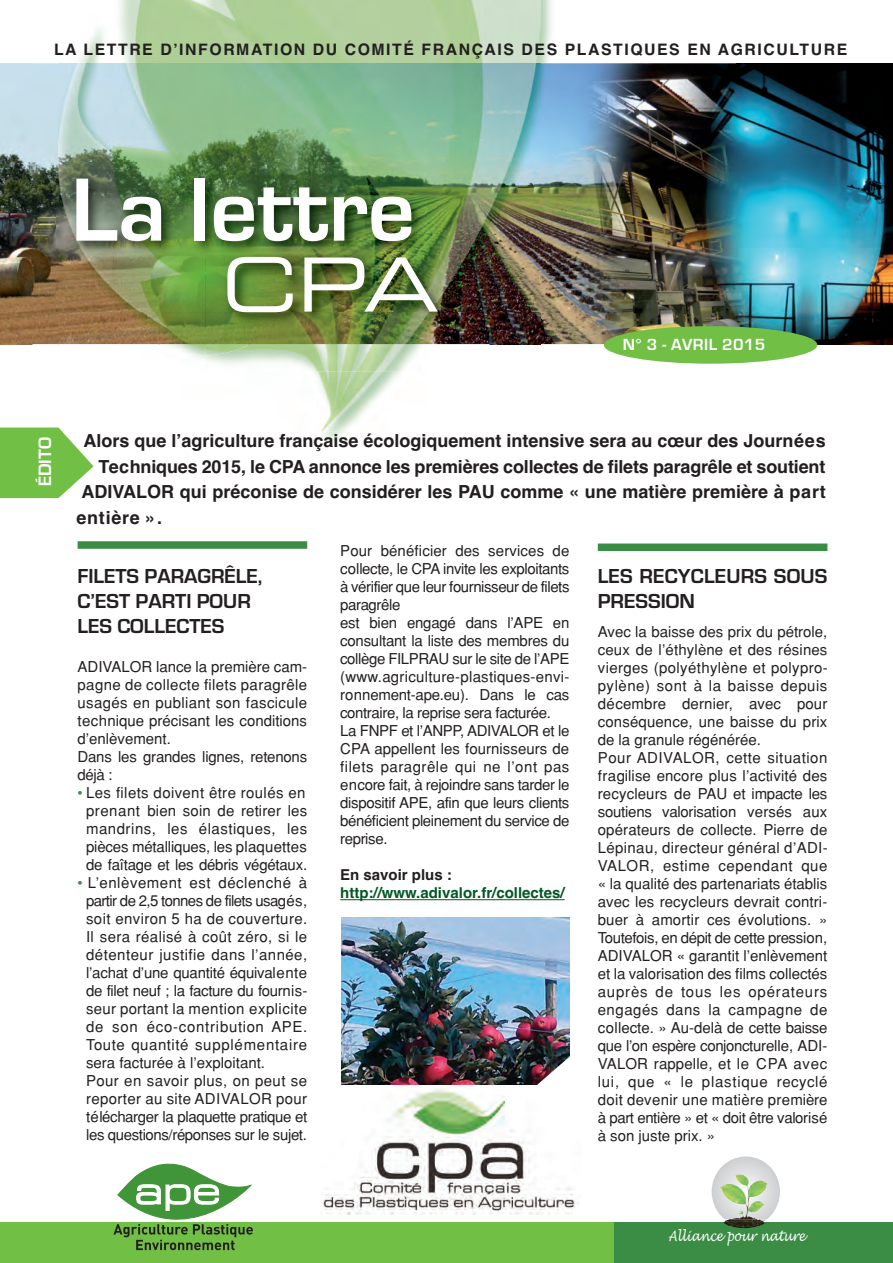
<style>
.page{position:relative;width:893px;height:1263px;background:#fff}
.page>*{position:absolute;margin:0;border:0;box-sizing:border-box;transform-origin:0 0}
.t1{font:700 93.15px "Eurostile";color:#fff}
.t2{font:74.85px "Eurostile Extended Two";color:#fff}
.t3{font:700 21px/25.2px "Eurostile";color:#231f20}
.t4{font:700 18.6px "Eurostile";color:#fff}
.t5{font:700 18px "Helvetica";color:#231f20}
.t6{font:700 18px "Helvetica";letter-spacing:.04em;color:#231f20}
.t7{font:700 16.8px "Eurostile";letter-spacing:.025em;color:#fff}
.t8{font:700 15.75px "Helvetica";letter-spacing:.1em;color:#231f20}
.t9{font:15px/18px "Helvetica";color:#231f20}
.t10{font:15px/18px "Helvetica";letter-spacing:-.025em;color:#231f20}
.t11{font:15px/18px "Helvetica";letter-spacing:.025em;color:#231f20}
.t12{font:700 15px "Helvetica";color:#005824}
.t13{font:700 15px "Helvetica";color:#231f20}
.t14{font:italic 14.25px "Lucida Handwriting";color:#fff;scale:.8 1}
.s1{color:#3b8c45}
</style>
<div class="page">
<img style="left:0;top:64px;width:893px;height:280px">
<img style="left:32px;top:0;width:704px;height:64px">
<img style="left:540px;top:64px;width:196px;height:280px">
<img style="left:32px;top:64px;width:26px;height:280px">
<img style="left:58px;top:344px;width:482px;height:88px">
<img style="left:58px;top:0;width:482px;height:162px">
<img style="left:284px;top:312px;width:256px;height:32px">
<img style="left:58px;top:312px;width:66px;height:32px">
<img style="left:158px;top:344px;width:48px;height:11px">
<img style="left:124px;top:312px;width:160px;height:32px">
<img style="left:321px;top:1086px;width:258px;height:129px">
<img style="left:57px;top:162px;width:645px;height:150px">
<img style="left:113px;top:189px;width:175px;height:123px">
<img style="left:206px;top:344px;width:283px;height:27px">
<img style="left:295px;top:239px;width:194px;height:73px">
<img style="left:206px;top:239px;width:89px;height:73px">
<img style="left:220px;top:239px;width:185px;height:2px">
<div style="left:0;top:1222px;width:616px;height:41px;background:#71bf44"></div>
<div style="left:614px;top:1222px;width:279px;height:41px;background:#3b8c45"></div>
<div style="left:604px;top:326px;width:213px;height:38px;background:#71bf44;border-radius:50%"></div>
<hr style="left:340px;top:899px;width:225px;height:1px;background:#005824">
<svg style="left:0;top:428px;width:94px;height:70px"></svg>
<div style="left:78px;top:541px;width:229px;height:8px;background:#3b8c45"></div>
<svg style="left:113px;top:1164px;width:140px;height:86px"></svg>
<div style="left:598px;top:543px;width:229px;height:8px;background:#3b8c45"></div>
<img style="left:341px;top:917px;width:229px;height:168px">
<svg style="left:536px;top:1055px;width:34px;height:30px"></svg>
<img style="left:712px;top:1156px;width:68px;height:63px">
<img style="left:723px;top:1222px;width:43px;height:6px">
<img style="left:719px;top:1174px;width:48px;height:45px">
<img style="left:728px;top:1222px;width:35px;height:5px">
<img style="left:726px;top:1219px;width:38px;height:3px">
<p class="t8" style="left:54px;top:40px;width:795px">LA LETTRE D’INFORMATION DU COMITÉ FRANÇAIS DES PLASTIQUES EN AGRICULTURE</p>
<h1 class="t1" style="left:71px;top:154px;width:345px">La lettre</h1>
<h2 class="t2" style="left:222px;top:257px;width:219px">CPA</h2>
<p class="t7" style="left:623px;top:334px;width:144px">N° 3 - AVRIL 2015</p>
<p class="t4" style="left:34px;top:486px;width:51px;rotate:-90deg">ÉDITO</p>
<p class="t5" style="left:83px;top:430px;width:744px">Alors que l’agriculture française écologiquement intensive sera au cœur des Journées</p>
<p class="t5" style="left:99px;top:456px;width:728px">Techniques 2015, le CPA annonce les premières collectes de filets paragrêle et soutient</p>
<p class="t5" style="left:82px;top:481px;width:746px">ADIVALOR qui préconise de considérer les PAU comme « une matière première à part</p>
<p class="t6" style="left:77px;top:507px;width:87px">entière ».</p>
<p class="t10" style="left:340px;top:541px;width:231px">Pour bénéficier des services de collecte, le CPA invite les exploitants à vérifier que leur fournisseur de filets paragrêle<br>est bien engagé dans l’APE en consultant la liste des membres du collège FILPRAU sur le site de l’APE (www.agriculture-plastiques-envi&shy;ronnement-ape.eu). Dans le cas contraire, la reprise sera facturée.<br>La FNPF et l’ANPP, ADIVALOR et le<br>CPA appellent les fournisseurs de filets paragrêle qui ne l’ont pas encore fait, à rejoindre sans tarder le dispositif APE, afin que leurs clients bénéficient pleinement du service de reprise.</p>
<p class="t13" style="left:340px;top:866px;width:113px">En savoir plus :</p>
<p class="t12" style="left:340px;top:884px;width:226px">http://www.adivalor.fr/collectes/</p>
<h3 class="t3" style="left:78px;top:563px;width:186px">FILETS PARAGRÊLE,<br>C’EST PARTI POUR<br>LES COLLECTES</h3>
<p class="t9" style="left:78px;top:657px;width:231px">ADIVALOR lance la première cam&shy;pagne de collecte filets paragrêle usagés en publiant son fascicule technique précisant les conditions d’enlèvement.<br>Dans les grandes lignes, retenons déjà :</p>
<p class="t9" style="left:78px;top:783px;width:231px;text-align:center"><span class="s1">•</span> Les filets doivent être roulés en prenant bien soin de retirer les mandrins, les élastiques, les pièces métalliques, les plaquettes de faîtage et les débris végétaux.</p>
<p class="t11" style="left:86px;top:873px;width:223px;text-indent:-8px"><span class="s1">•</span> L’enlèvement est déclenché à partir de 2,5 tonnes de filets usagés, soit environ 5 ha de couverture.<br>Il sera réalisé à coût zéro, si le détenteur justifie dans l’année, l’achat d’une quantité équivalente de filet neuf ; la facture du fournis&shy;seur portant la mention explicite de son éco-contribution APE.<br>Toute quantité supplémentaire sera facturée à l’exploitant.<br>Pour en savoir plus, on peut se reporter au site ADIVALOR pour télécharger la plaquette pratique et les questions/réponses sur le sujet.</p>
<h3 class="t3" style="left:598px;top:563px;width:231px">LES RECYCLEURS SOUS<br>PRESSION</h3>
<p class="t9" style="left:598px;top:623px;width:232px">Avec la baisse des prix du pétrole, ceux de l’éthylène et des résines vierges (polyéthylène et polypro&shy;pylène) sont à la baisse depuis décembre dernier, avec pour conséquence, une baisse du prix de la granule régénérée.<br>Pour ADIVALOR, cette situation fragilise encore plus l’activité des recycleurs de PAU et impacte les soutiens valorisation versés aux opérateurs de collecte. Pierre de<br>Lépinau, directeur général d’ADI-<br>VALOR, estime cependant que « la qualité des partenariats établis avec les recycleurs devrait contri&shy;buer à amortir ces évolutions. »<br>Toutefois, en dépit de cette pression,<br>ADIVALOR « garantit l’enlèvement et la valorisation des films collectés auprès de tous les opérateurs engagés dans la campagne de collecte. » Au-delà de cette baisse que l’on espère conjoncturelle, ADI-<br>VALOR rappelle, et le CPA avec lui, que « le plastique recyclé doit devenir une matière première à part entière » et « doit être valorisé à son juste prix. »</p>
<p class="t14" style="left:669px;top:1227px;width:172px">Alliance pour nature</p>
</div>
